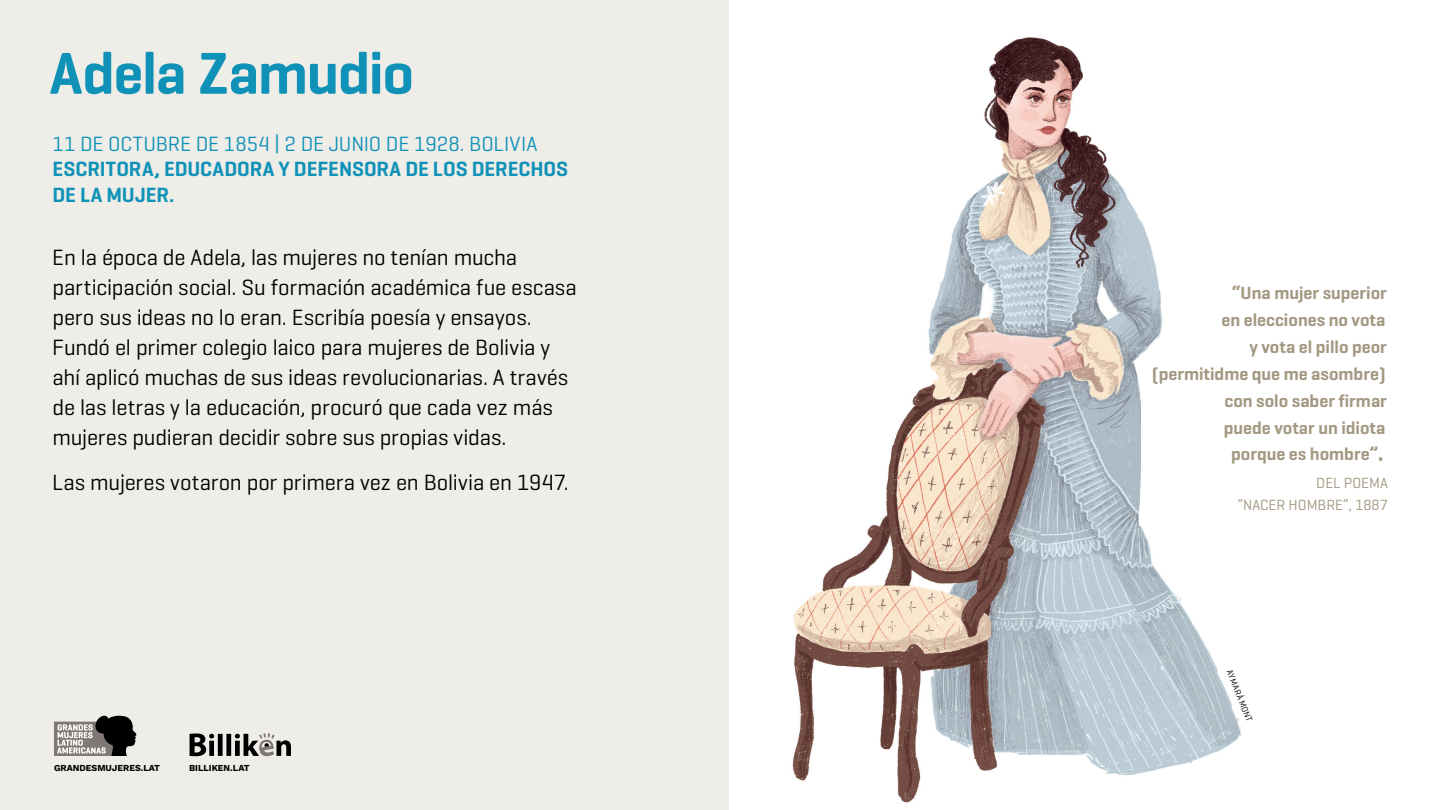
<style>
.page{position:relative;width:1440px;height:810px;background:#fff}
.page>*{position:absolute;margin:0;border:0;box-sizing:border-box;transform-origin:0 0}
.Mujer_Nombre{font:600 60px "Geogrotesque";letter-spacing:-.02em;color:#1092b8}
.Pr_Texto{font:22.5px/30px "Geogrotesque";letter-spacing:-.01em;color:#000}
.Volanta_negra{font:600 21px "Geogrotesque";color:#1092b8}
.Volanta_negra-2{font:21px "Geogrotesque";color:#1092b8}
.Pr_Textual_sufragist{font:600 18px "Geogrotesque";color:#a39881}
.t1{font:15px/22.5px "Geogrotesque";color:#a39881;text-align:right}
.t2{font:9px "Work Sans";color:#000}
.Volanta_negra-3{font:9px "Geogrotesque";color:#000}
</style>
<div class="page">
<div style="left:0;top:0;width:729px;height:810px;background:#eeede8"></div>
<svg style="left:190px;top:733px;width:101px;height:23px"></svg>
<svg style="left:54px;top:716px;width:83px;height:40px"></svg>
<img style="left:792px;top:37px;width:449px;height:766px">
<p class="Mujer_Nombre" style="left:50px;top:36px;width:366px">Adela Zamudio</p>
<p class="Volanta_negra-2" style="left:52px;top:131px;width:487px">11 DE OCTUBRE DE 1854 | 2 DE JUNIO DE 1928. BOLIVIA</p>
<p class="Volanta_negra" style="left:52px;top:156px;width:517px">ESCRITORA, EDUCADORA Y DEFENSORA DE LOS DERECHOS</p>
<p class="Volanta_negra" style="left:52px;top:181px;width:123px">DE LA MUJER.</p>
<p class="Pr_Texto" style="left:52px;top:242px;width:526px">En la época de Adela, las mujeres no tenían mucha participación social. Su formación académica fue escasa pero sus ideas no lo eran. Escribía poesía y ensayos.<br>Fundó el primer colegio laico para mujeres de Bolivia y ahí aplicó muchas de sus ideas revolucionarias. A través de las letras y la educación, procuró que cada vez más mujeres pudieran decidir sobre sus propias vidas.</p>
<p class="Pr_Texto" style="left:52px;top:467px;width:518px">Las mujeres votaron por primera vez en Bolivia en 1947.</p>
<p class="t2" style="left:54px;top:761px;width:108px">GRANDESMUJERES.LAT</p>
<p class="t2" style="left:189px;top:761px;width:62px">BILLIKEN.LAT</p>
<p class="Pr_Textual_sufragist" style="left:1232px;top:281px;width:157px">“Una mujer superior</p>
<p class="Pr_Textual_sufragist" style="left:1222px;top:308px;width:165px">en elecciones no vota</p>
<p class="Pr_Textual_sufragist" style="left:1250px;top:335px;width:139px">y vota el pillo peor</p>
<p class="Pr_Textual_sufragist" style="left:1152px;top:362px;width:235px">(permitidme que me asombre)</p>
<p class="Pr_Textual_sufragist" style="left:1225px;top:389px;width:164px">con solo saber firmar</p>
<p class="Pr_Textual_sufragist" style="left:1224px;top:416px;width:163px">puede votar un idiota</p>
<p class="Pr_Textual_sufragist" style="left:1231px;top:443px;width:153px">porque es hombre”.</p>
<p class="t1" style="left:1238px;top:471px;width:152px">DEL POEMA<br>“NACER HOMBRE”, 1887</p>
<p class="Volanta_negra-3" style="left:1234px;top:668px;width:57px;rotate:68deg">AYMARÁ MONT</p>
</div>
